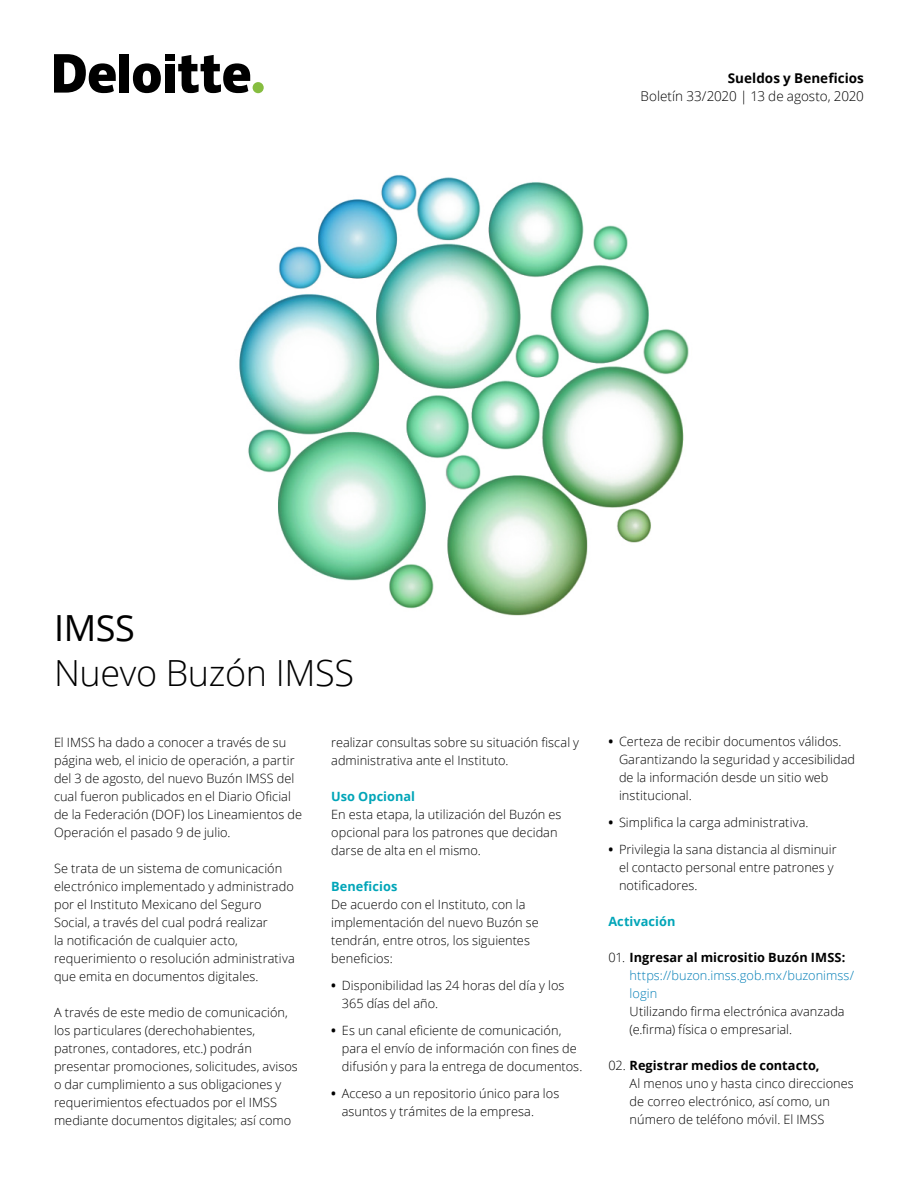
<style>
.page{position:relative;width:918px;height:1188px;background:#fff}
.page>*{position:absolute;margin:0;border:0;box-sizing:border-box;transform-origin:0 0}
.t1{font:300 36px "Open Sans";letter-spacing:-.01em;color:#000}
.t2{font:36px "Open Sans";color:#000}
.t3{font:300 13.5px "Open Sans";letter-spacing:-.005em;color:#000}
.t4{font:700 13.5px "Open Sans";letter-spacing:.005em;color:#000}
.t5{font:300 12.75px/18px "Open Sans";letter-spacing:.005em;color:#000}
.t6{font:300 12.75px/18px "Open Sans";letter-spacing:.005em;color:#007db6}
.t7{font:700 12.75px "Open Sans";letter-spacing:.005em;color:#00a5b8}
.s1{font-weight:700}
.s2{color:#000}
.s3{font-weight:700;color:#000}
</style>
<div class="page">
<img style="left:239px;top:174px;width:450px;height:442px">
<div style="left:253px;top:82px;width:11px;height:11px;background:#86bd40;border-radius:50%"></div>
<div style="left:119px;top:54px;width:10px;height:39px;background:#000"></div>
<svg style="left:133px;top:63px;width:28px;height:30px"></svg>
<div style="left:165px;top:64px;width:9px;height:29px;background:#000"></div>
<div style="left:165px;top:54px;width:9px;height:6px;background:#000"></div>
<svg style="left:178px;top:55px;width:72px;height:38px"></svg>
<svg style="left:54px;top:54px;width:62px;height:39px"></svg>
<p class="t4" style="left:728px;top:68px;width:138px">Sueldos y Beneficios</p>
<p class="t3" style="left:641px;top:87px;width:225px">Boletín 33/2020 | 13 de agosto, 2020</p>
<h1 class="t2" style="left:54px;top:604px;width:83px">IMSS</h1>
<h1 class="t1" style="left:54px;top:649px;width:302px">Nuevo Buzón IMSS</h1>
<p class="t5" style="left:54px;top:733px;width:250px">El IMSS ha dado a conocer a través de su página web, el inicio de operación, a partir del 3 de agosto, del nuevo Buzón IMSS del cual fueron publicados en el Diario Oficial de la Federación (DOF) los Lineamientos de Operación el pasado 9 de julio.</p>
<p class="t5" style="left:54px;top:859px;width:242px">Se trata de un sistema de comunicación electrónico implementado y administrado por el Instituto Mexicano del Seguro Social, a través del cual podrá realizar<br>la notificación de cualquier acto, requerimiento o resolución administrativa que emita en documentos digitales.</p>
<p class="t5" style="left:54px;top:1003px;width:245px">A través de este medio de comunicación, los particulares (derechohabientes, patrones, contadores, etc.) podrán presentar promociones, solicitudes, avisos o dar cumplimiento a sus obligaciones y requerimientos efectuados por el IMSS mediante documentos digitales; así como</p>
<p class="t5" style="left:331px;top:733px;width:249px">realizar consultas sobre su situación fiscal y administrativa ante el Instituto.</p>
<p class="t7" style="left:331px;top:787px;width:85px">Uso Opcional</p>
<p class="t5" style="left:331px;top:805px;width:232px">En esta etapa, la utilización del Buzón es opcional para los patrones que decidan darse de alta en el mismo.</p>
<p class="t7" style="left:331px;top:877px;width:68px">Beneficios</p>
<p class="t5" style="left:331px;top:895px;width:209px">De acuerdo con el Instituto, con la implementación del nuevo Buzón se tendrán, entre otros, los siguientes beneficios:</p>
<p class="t5" style="left:342px;top:976px;width:224px;text-indent:-11px"><span class="s1">•</span> Disponibilidad las 24 horas del día y los<br>365 días del año.</p>
<p class="t5" style="left:342px;top:1021px;width:242px;text-indent:-11px"><span class="s1">•</span> Es un canal eficiente de comunicación, para el envío de información con fines de difusión y para la entrega de documentos.</p>
<p class="t5" style="left:342px;top:1084px;width:219px;text-indent:-11px"><span class="s1">•</span> Acceso a un repositorio único para los asuntos y trámites de la empresa.</p>
<p class="t5" style="left:619px;top:732px;width:238px;text-indent:-11px"><span class="s1">•</span> Certeza de recibir documentos válidos.<br>Garantizando la seguridad y accesibilidad de la información desde un sitio web institucional.</p>
<p class="t5" style="left:608px;top:813px;width:202px"><span class="s1">•</span> Simplifica la carga administrativa.</p>
<p class="t5" style="left:619px;top:840px;width:219px;text-indent:-11px"><span class="s1">•</span> Privilegia la sana distancia al disminuir el contacto personal entre patrones y notificadores.</p>
<p class="t7" style="left:608px;top:913px;width:69px">Activación</p>
<p class="t6" style="left:630px;top:948px;width:226px;text-indent:-21px"><span class="s2">01.</span> <span class="s3">Ingresar al micrositio Buzón IMSS: </span>https://buzon.imss.gob.mx/buzonimss/ login</p>
<p class="t5" style="left:630px;top:1002px;width:217px">Utilizando firma electrónica avanzada (e.firma) física o empresarial.</p>
<p class="t5" style="left:630px;top:1056px;width:226px;text-indent:-21px">02. <span class="s1">Registrar medios de contacto,<br></span>Al menos uno y hasta cinco direcciones de correo electrónico, así como, un número de teléfono móvil. El IMSS</p>
</div>
